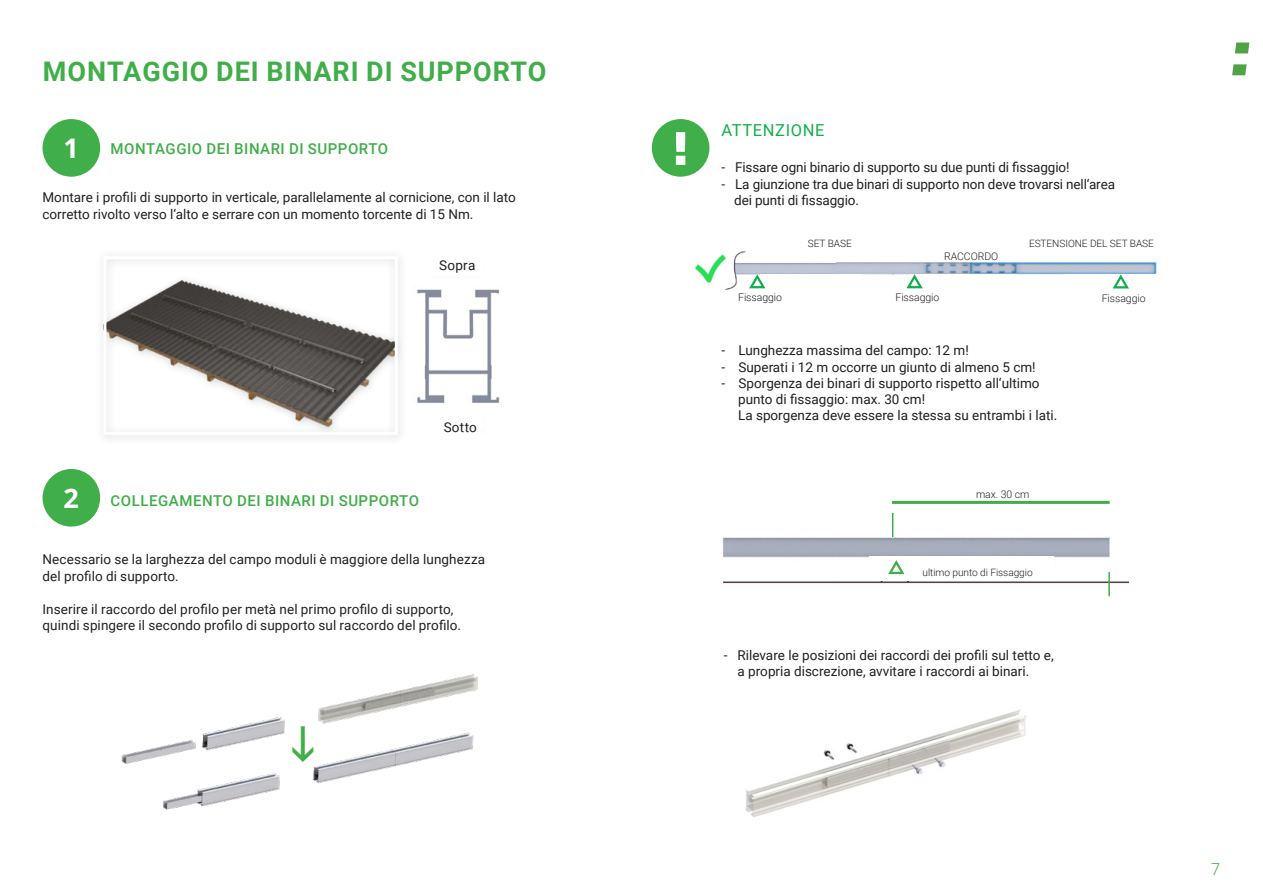
<style>
.page{position:relative;width:1263px;height:893px;background:#fff}
.page>*{position:absolute;margin:0;border:0;box-sizing:border-box;transform-origin:0 0}
.t1{font:700 27px "Roboto";letter-spacing:.035em;color:#40ae49}
.t2{font:700 27px "Open Sans";color:#fff}
.t3{font:16.5px "Roboto";letter-spacing:.035em;color:#11af4b}
.t4{font:300 16.5px "Roboto";color:#40ae49}
.t5{font:500 15px "Roboto";letter-spacing:.035em;color:#40ae49}
.t6{font:13.5px/16.2px "Roboto";color:#231f20}
.t7{font:300 10.5px "Roboto";letter-spacing:-.005em;color:#231f20}
.t8{font:300 10.2px "Roboto";letter-spacing:-.005em;color:#231f20}
.s1{font-family:"Open Sans";font-weight:700;font-size:27px;color:#fff}
</style>
<div class="page">
<svg style="left:1235px;top:43px;width:14px;height:10px"></svg>
<svg style="left:1232px;top:64px;width:14px;height:11px"></svg>
<img style="left:723px;top:537px;width:405px;height:60px">
<hr style="left:892px;top:501px;width:218px;height:3px;background:#40ae49">
<svg style="left:892px;top:513px;width:1px;height:24px"></svg>
<hr style="left:1108px;top:572px;width:2px;height:24px;background:#40ae49">
<div style="left:869px;top:557px;width:185px;height:24px;background:#fff"></div>
<svg style="left:888px;top:560px;width:17px;height:15px"></svg>
<img style="left:745px;top:710px;width:281px;height:107px">
<div style="left:95px;top:249px;width:313px;height:197px;background:#fbfbfb"></div>
<img style="left:107px;top:280px;width:287px;height:149px">
<img style="left:417px;top:289px;width:83px;height:114px">
<img style="left:121px;top:674px;width:357px;height:136px">
<img style="left:694px;top:251px;width:143px;height:39px">
<img style="left:837px;top:262px;width:186px;height:13px">
<img style="left:1023px;top:262px;width:134px;height:13px">
<div style="left:760px;top:274px;width:102px;height:30px;background:#fff"></div>
<div style="left:913px;top:274px;width:102px;height:30px;background:#fff"></div>
<div style="left:1064px;top:274px;width:102px;height:30px;background:#fff"></div>
<svg style="left:1111px;top:272px;width:20px;height:17px"></svg>
<svg style="left:905px;top:272px;width:20px;height:17px"></svg>
<svg style="left:748px;top:272px;width:19px;height:18px"></svg>
<div style="left:42px;top:119px;width:58px;height:58px;background:#40ae49;border-radius:50%"></div>
<div style="left:42px;top:469px;width:58px;height:58px;background:#40ae49;border-radius:50%"></div>
<svg style="left:652px;top:119px;width:58px;height:58px"></svg>
<svg style="left:293px;top:726px;width:20px;height:36px"></svg>
<h1 class="t1" style="left:43px;top:60px;width:505px">MONTAGGIO DEI BINARI DI SUPPORTO</h1>
<h1 class="t2" style="left:64px;top:133px;width:17px">1</h1>
<p class="t5" style="left:111px;top:140px;width:279px">MONTAGGIO DEI BINARI DI SUPPORTO</p>
<p class="t6" style="left:43px;top:189px;width:475px">Montare i profili di supporto in verticale, parallelamente al cornicione, con il lato corretto rivolto verso l‘alto e serrare con un momento torcente di 15 Nm.</p>
<p class="t6" style="left:439px;top:258px;width:38px">Sopra</p>
<p class="t5" style="left:64px;top:492px;width:357px"><span class="s1">2</span> COLLEGAMENTO DEI BINARI DI SUPPORTO</p>
<p class="t6" style="left:444px;top:420px;width:35px">Sotto</p>
<p class="t6" style="left:43px;top:551px;width:444px">Necessario se la larghezza del campo moduli è maggiore della lunghezza del profilo di supporto.</p>
<p class="t6" style="left:43px;top:600px;width:420px">Inserire il raccordo del profilo per metà nel primo profilo di supporto, quindi spingere il secondo profilo di supporto sul raccordo del profilo.</p>
<p class="t3" style="left:722px;top:119px;width:104px">ATTENZIONE</p>
<p class="t6" style="left:721px;top:159px;width:350px">- Fissare ogni binario di supporto su due punti di fissaggio!</p>
<p class="t6" style="left:734px;top:177px;width:382px;text-indent:-13px">- La giunzione tra due binari di supporto non deve trovarsi nell‘area dei punti di fissaggio.</p>
<p class="t8" style="left:808px;top:237px;width:46px">SET BASE</p>
<p class="t8" style="left:1029px;top:237px;width:127px">ESTENSIONE DEL SET BASE</p>
<p class="t7" style="left:944px;top:249px;width:56px">RACCORDO</p>
<p class="t7" style="left:738px;top:293px;width:45px">Fissaggio</p>
<p class="t7" style="left:895px;top:293px;width:45px">Fissaggio</p>
<p class="t7" style="left:1102px;top:294px;width:45px">Fissaggio</p>
<p class="t6" style="left:721px;top:343px;width:249px">- Lunghezza massima del campo: 12 m!</p>
<p class="t6" style="left:721px;top:360px;width:316px">- Superati i 12 m occorre un giunto di almeno 5 cm!</p>
<p class="t6" style="left:738px;top:376px;width:321px;text-indent:-17px">- Sporgenza dei binari di supporto rispetto all‘ultimo punto di fissaggio: max. 30 cm!<br>La sporgenza deve essere la stessa su entrambi i lati.</p>
<p class="t7" style="left:976px;top:490px;width:55px">max. 30 cm</p>
<p class="t8" style="left:922px;top:569px;width:112px">ultimo punto di Fissaggio</p>
<p class="t6" style="left:738px;top:646px;width:318px;text-indent:-14px">- Rilevare le posizioni dei raccordi dei profili sul tetto e, a propria discrezione, avvitare i raccordi ai binari.</p>
<p class="t4" style="left:1211px;top:862px;width:11px">7</p>
</div>
